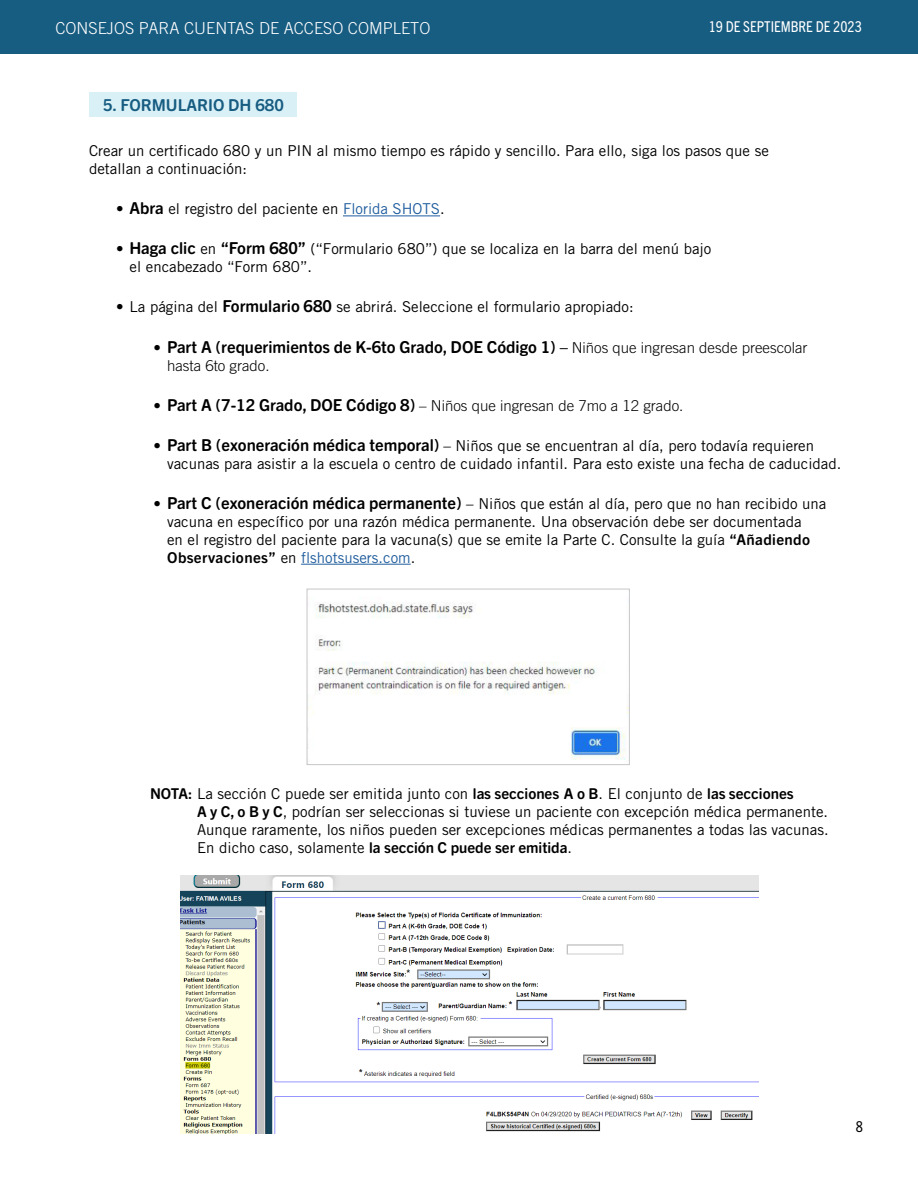
<style>
.page{position:relative;width:918px;height:1188px;background:#fff}
.page>*{position:absolute;margin:0;border:0;box-sizing:border-box;transform-origin:0 0}
.t1{font:700 16.5px "Trade Gothic Next SR Pro";color:#000}
.t2{font:300 16.5px "Trade Gothic";color:#fff}
.t3{font:700 16.5px "Trade Gothic Next SR Pro";color:#175c81}
.t4{font:15px/18px "Trade Gothic";color:#000}
.t5{font:300 15px "Trade Gothic";color:#000}
.t6{font:700 15px "Trade Gothic Next SR Pro";color:#000}
.t7{font:condensed 15px "Trade Gothic Next SR Pro";color:#fff}
.t8{font:condensed 15px "Trade Gothic Next SR Pro";color:#000}
.s1{font-family:"Trade Gothic Next SR Pro"}
.s2{font-family:"Trade Gothic Next SR Pro";font-weight:700;font-size:16.5px}
.s3{color:#215e9e}
.s4{font-weight:400;font-size:15px}
.s5{font-family:"Trade Gothic";font-weight:300;font-size:15px}
.s6{font-family:"Trade Gothic Next SR Pro";font-weight:400}
.s7{font-family:"Trade Gothic Next SR Pro";font-weight:700}
.s8{font-family:"Trade Gothic";font-weight:400}
</style>
<div class="page">
<div style="left:0;top:0;width:918px;height:54px;background:#175c81"></div>
<div style="left:89px;top:92px;width:208px;height:24px;background:#d9f0f7"></div>
<img style="left:181px;top:876px;width:578px;height:258px">
<hr style="left:343px;top:216px;width:97px;height:1px;background:#215e9e">
<hr style="left:301px;top:564px;width:110px;height:1px;background:#215e9e">
<img style="left:313px;top:602px;width:315px;height:158px">
<div style="left:307px;top:589px;width:323px;height:176px;border:1px solid #c7c8ca"></div>
<p class="t2" style="left:56px;top:18px;width:377px">CONSEJOS PARA CUENTAS DE ACCESO COMPLETO</p>
<p class="t7" style="left:709px;top:17px;width:155px">19 DE SEPTIEMBRE DE 2023</p>
<p class="t3" style="left:103px;top:93px;width:182px">5. FORMULARIO DH 680</p>
<p class="t4" style="left:89px;top:142px;width:681px">Crear un certificado 680 y un PIN al mismo tiempo es rápido y sencillo. Para ello, siga los pasos que se detallan a continuación:</p>
<p class="t4" style="left:116px;top:200px;width:330px"><span class="s1">•</span> <span class="s2">Abra</span> el registro del paciente en <span class="s3">Florida SHOTS</span>.</p>
<p class="t4" style="left:130px;top:240px;width:583px;text-indent:-14px"><span class="s1">•</span> <span class="s2">Haga clic</span> en <span class="s2">“Form 680”</span> (“Formulario 680”) que se localiza en la barra del menú bajo el encabezado “Form 680”.</p>
<p class="t4" style="left:116px;top:298px;width:519px">• La página del <span class="s2">Formulario 680</span> se abrirá. Seleccione el formulario apropiado:</p>
<p class="t1" style="left:154px;top:335px;width:656px"><span class="s4">•</span> Part A (requerimientos de K-6to Grado, DOE Código 1) – <span class="s5">Niños que ingresan desde preescolar</span></p>
<p class="t5" style="left:167px;top:356px;width:104px">hasta 6to grado.</p>
<p class="t5" style="left:154px;top:396px;width:531px"><span class="s6">•</span> <span class="s2">Part A (7-12 Grado, DOE Código 8)</span> – Niños que ingresan de 7mo a 12 grado.</p>
<p class="t4" style="left:167px;top:436px;width:676px;text-indent:-14px"><span class="s1">•</span> <span class="s2">Part B (exoneración médica temporal)</span> – Niños que se encuentran al día, pero todavía requieren vacunas para asistir a la escuela o centro de cuidado infantil. Para esto existe una fecha de caducidad.</p>
<p class="t4" style="left:167px;top:494px;width:661px;text-indent:-14px"><span class="s1">•</span> <span class="s2">Part C (exoneración médica permanente)</span> – Niños que están al día, pero que no han recibido una vacuna en específico por una razón médica permanente. Una observación debe ser documentada<br>en el registro del paciente para la vacuna(s) que se emite la Parte C. Consulte la guía <span class="s7">“Añadiendo Observaciones”</span> en <span class="s3">flshotsusers.com</span>.</p>
<p class="t4" style="left:197px;top:784px;width:633px;text-indent:-47px"><span class="s7">NOTA:</span> La sección C puede ser emitida junto con <span class="s7">las secciones A o B</span>. El conjunto de <span class="s7">las secciones<br>A y C, o B y C</span>, podrían ser seleccionas si tuviese un paciente con excepción médica permanente.<br>Aunque raramente, los niños pueden ser excepciones médicas permanentes a todas las vacunas.</p>
<p class="t6" style="left:197px;top:837px;width:377px"><span class="s8">En dicho caso, solamente</span> la sección C puede ser emitida<span class="s8">.</span></p>
<p class="t8" style="left:856px;top:1117px;width:9px">8</p>
</div>
